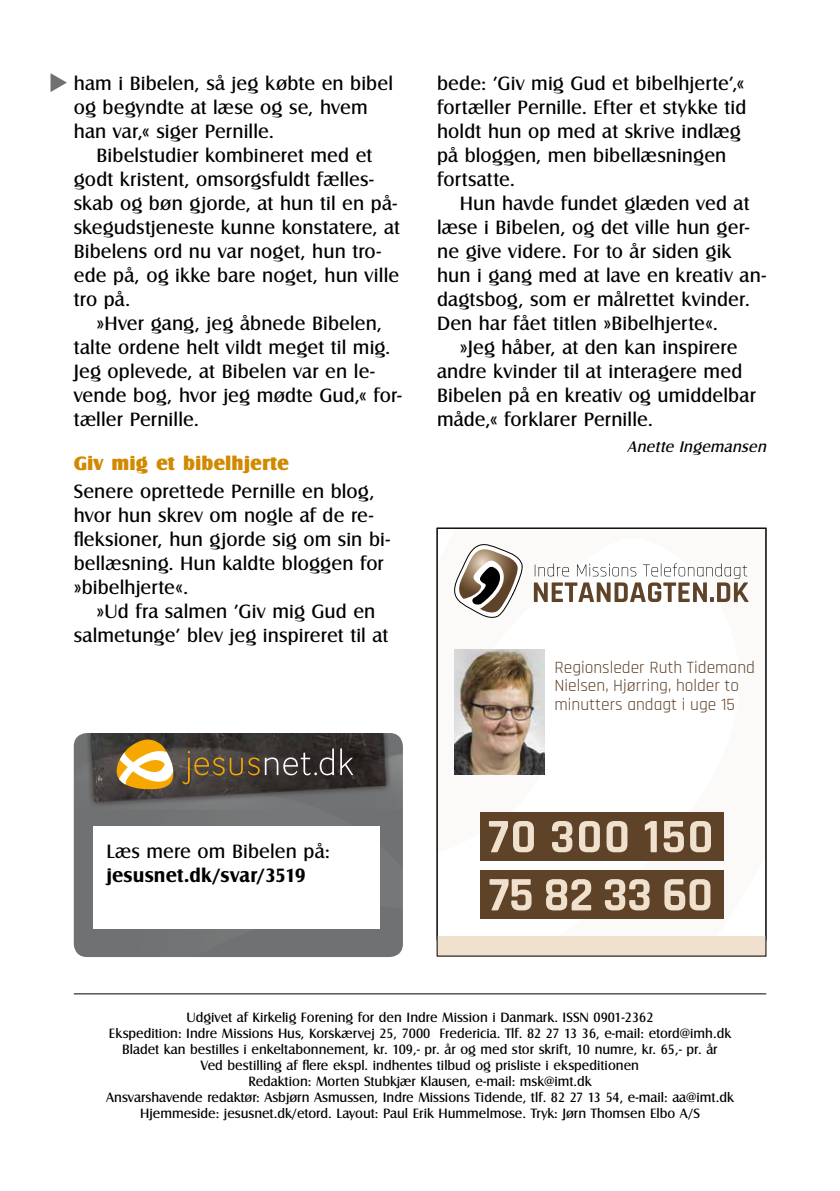
<style>
.page{position:relative;width:840px;height:1191px;background:#fff}
.page>*{position:absolute;margin:0;border:0;box-sizing:border-box;transform-origin:0 0}
.t1{font:20px/24px "Castle T";letter-spacing:.005em;color:#000}
.t2{font:700 20px "Castle T";letter-spacing:.01em;color:#000}
.t3{font:20px "Castle T Ultr";color:#d18a00}
.t4{font:17.4px/18.8px "Rajdhani";color:#5f4329}
.t5{font:italic 16px "Castle T";color:#000}
.t6{font:14px/16px "Castle T";color:#000;text-align:center}
</style>
<div class="page">
<hr style="left:74px;top:993px;width:691px;height:1px;background:#000">
<svg style="left:50px;top:73px;width:17px;height:19px"></svg>
<div style="left:74px;top:810px;width:328px;height:147px;background:#707172"></div>
<img style="left:74px;top:733px;width:328px;height:77px">
<svg style="left:265px;top:748px;width:88px;height:27px;background:#534f4c"></svg>
<svg style="left:182px;top:751px;width:77px;height:33px;background:#5f5038"></svg>
<svg style="left:117px;top:739px;width:56px;height:50px"></svg>
<div style="left:94px;top:826px;width:285px;height:102px;background:#fff"></div>
<div style="left:479px;top:870px;width:244px;height:49px;background:#5f4329"></div>
<svg style="left:489px;top:879px;width:221px;height:31px"></svg>
<div style="left:479px;top:812px;width:244px;height:49px;background:#5f4329"></div>
<svg style="left:488px;top:821px;width:222px;height:31px"></svg>
<svg style="left:454px;top:544px;width:69px;height:73px"></svg>
<svg style="left:533px;top:563px;width:215px;height:39px"></svg>
<div style="left:437px;top:936px;width:328px;height:20px;background:#f0e0ce"></div>
<div style="left:436px;top:528px;width:329px;height:428px;border:1px solid #000"></div>
<img style="left:454px;top:649px;width:90px;height:126px">
<p class="t1" style="left:74px;top:71px;width:320px">ham i Bibelen, så jeg købte en bibel og begyndte at læse og se, hvem han var,« siger Pernille.</p>
<p class="t1" style="left:74px;top:143px;width:328px;text-indent:23px">Bibelstudier kombineret med et godt kristent, omsorgsfuldt fælles&shy;skab og bøn gjorde, at hun til en på&shy;skegudstjeneste kunne konstatere, at<br>Bibelens ord nu var noget, hun tro&shy;ede på, og ikke bare noget, hun ville tro på.</p>
<p class="t1" style="left:74px;top:311px;width:329px;text-indent:23px">»Hver gang, jeg åbnede Bibelen, talte ordene helt vildt meget til mig.<br>Jeg oplevede, at Bibelen var en le&shy;vende bog, hvor jeg mødte Gud,« for&shy;tæller Pernille.</p>
<p class="t3" style="left:74px;top:451px;width:217px">Giv mig et bibelhjerte</p>
<p class="t1" style="left:74px;top:479px;width:318px">Senere oprettede Pernille en blog, hvor hun skrev om nogle af de re&shy;fleksioner, hun gjorde sig om sin bi&shy;bellæsning. Hun kaldte bloggen for »bibelhjerte«.</p>
<p class="t1" style="left:74px;top:599px;width:316px;text-align:center">»Ud fra salmen ’Giv mig Gud en salmetunge’ blev jeg inspireret til at</p>
<p class="t1" style="left:437px;top:71px;width:310px">bede: ’Giv mig Gud et bibelhjerte’,« fortæller Pernille. Efter et stykke tid holdt hun op med at skrive indlæg på bloggen, men bibellæsningen fortsatte.</p>
<p class="t1" style="left:437px;top:191px;width:330px;text-indent:23px">Hun havde fundet glæden ved at læse i Bibelen, og det ville hun ger&shy;ne give videre. For to år siden gik hun i gang med at lave en kreativ an&shy;dagtsbog, som er målrettet kvinder.<br>Den har fået titlen »Bibelhjerte«.</p>
<p class="t1" style="left:437px;top:335px;width:320px;text-indent:23px">»Jeg håber, at den kan inspirere andre kvinder til at interagere med<br>Bibelen på en kreativ og umiddelbar måde,« forklarer Pernille.</p>
<p class="t5" style="left:626px;top:437px;width:144px">Anette Ingemansen</p>
<p class="t4" style="left:554px;top:658px;width:202px">Regionsleder Ruth Tidemand<br>Nielsen, Hjørring, holder to minutters andagt i uge 15</p>
<p class="t1" style="left:106px;top:839px;width:225px">Læs mere om Bibelen på:</p>
<p class="t2" style="left:106px;top:864px;width:201px">jesusnet.dk/svar/3519</p>
<p class="t6" style="left:106px;top:1009px;width:628px">Udgivet af Kirkelig Forening for den Indre Mission i Danmark. ISSN 0901-2362<br>Ekspedition: Indre Missions Hus, Korskærvej 25, 7000 Fredericia. Tlf. 82 27 13 36, e-mail: etord@imh.dk Bladet kan bestilles i enkeltabonnement, kr. 109,- pr. år og med stor skrift, 10 numre, kr. 65,- pr. år<br>Ved bestilling af flere ekspl. indhentes tilbud og prisliste i ekspeditionen<br>Redaktion: Morten Stubkjær Klausen, e-mail: msk@imt.dk<br>Ansvarshavende redaktør: Asbjørn Asmussen, Indre Missions Tidende, tlf. 82 27 13 54, e-mail: aa@imt.dk Hjemmeside: jesusnet.dk/etord. Layout: Paul Erik Hummelmose. Tryk: Jørn Thomsen Elbo A/S</p>
</div>
